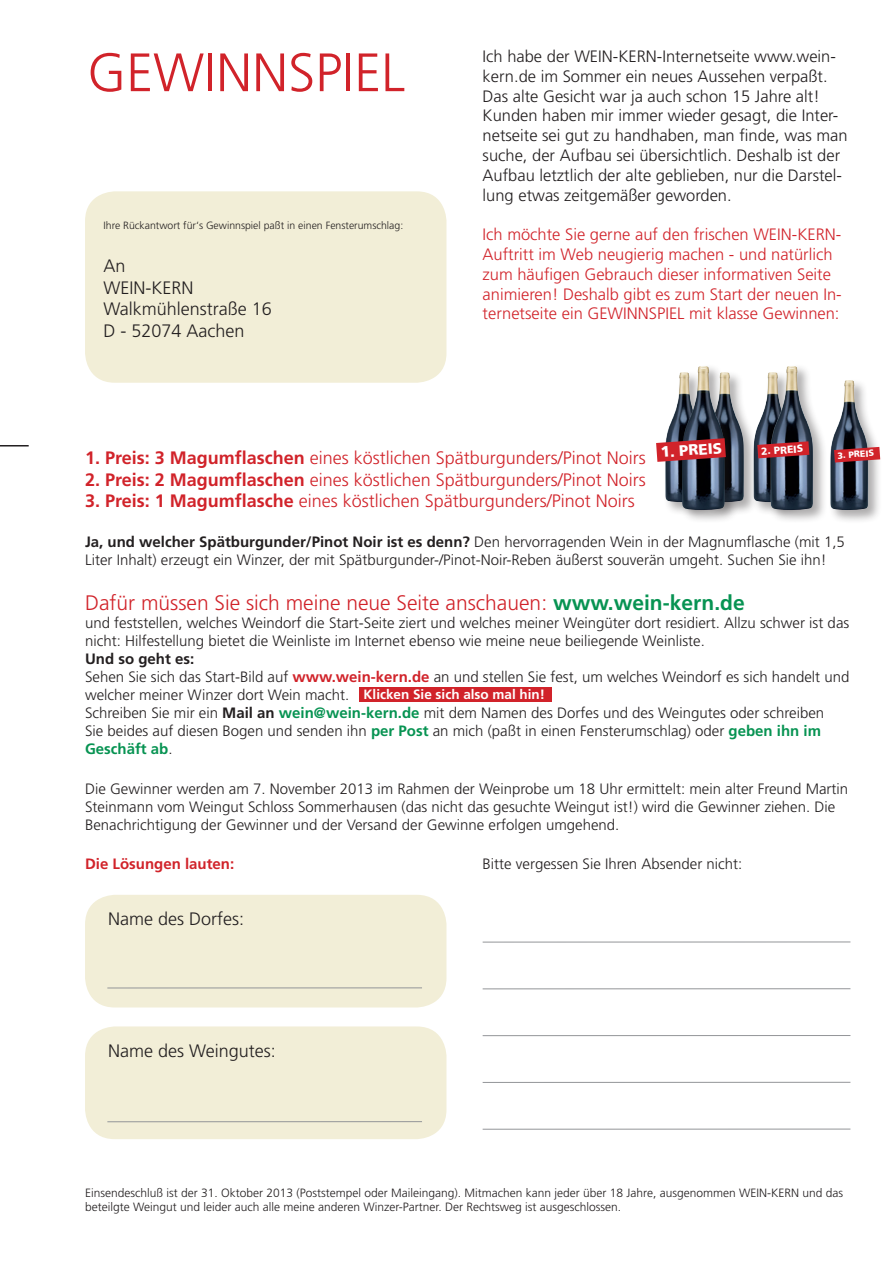
<style>
.page{position:relative;width:893px;height:1263px;background:#fff}
.page>*{position:absolute;margin:0;border:0;box-sizing:border-box;transform-origin:0 0}
.t1{font:300 54px "Frutiger LT";color:#d1232a}
.t2{font:300 21px "Frutiger LT";color:#d1232a}
.t3{font:300 18px "Frutiger LT";color:#d1232a}
.t4{font:300 18px/21.6px "Frutiger LT";color:#231f20}
.t5{font:300 16.5px/19.8px "Frutiger LT";color:#231f20}
.t6{font:300 16.5px/19.8px "Frutiger LT";color:#d1232a}
.t7{font:900 15.15px "Frutiger LT";color:#fff}
.t8{font:300 15px/18px "Frutiger LT";color:#231f20}
.t9{font:700 15px "Frutiger LT";color:#d1232a}
.t10{font:700 13.5px "Frutiger LT";color:#fff}
.t11{font:300 12px/14.4px "Frutiger LT";color:#231f20}
.t12{font:300 10.5px "Frutiger LT";color:#231f20}
.t13{font:900 10.35px "Frutiger LT";color:#fff}
.t14{font:900 9px "Frutiger LT";color:#fff}
.s1{font-weight:700}
.s2{font-weight:700;color:#079352}
.s3{font-weight:700;color:#d1232a}
</style>
<div class="page">
<div style="left:85px;top:191px;width:361px;height:192px;background:#f2eed7;border-radius:30px"></div>
<div style="left:359px;top:687px;width:193px;height:15px;background:#d1232a"></div>
<div style="left:85px;top:895px;width:361px;height:112px;background:#f2eed7;border-radius:30px"></div>
<div style="left:85px;top:1026px;width:361px;height:113px;background:#f2eed7;border-radius:30px"></div>
<hr style="left:483px;top:941px;width:367px;height:1px;background:#939598">
<hr style="left:483px;top:988px;width:367px;height:1px;background:#939598">
<hr style="left:483px;top:1035px;width:367px;height:1px;background:#939598">
<hr style="left:483px;top:1082px;width:367px;height:1px;background:#939598">
<hr style="left:483px;top:1129px;width:367px;height:1px;background:#939598">
<hr style="left:107px;top:987px;width:315px;height:1px;background:#939598">
<hr style="left:107px;top:1121px;width:315px;height:1px;background:#939598">
<div style="left:703px;top:370px;width:55px;height:146px;background:#231f20;opacity:.37"></div>
<img style="left:739px;top:372px;width:5px;height:130px">
<div style="left:663px;top:370px;width:54px;height:146px;background:#231f20;opacity:.37"></div>
<img style="left:665px;top:372px;width:15px;height:130px">
<div style="left:680px;top:363px;width:59px;height:160px;background:#231f20;opacity:.37"></div>
<img style="left:682px;top:366px;width:43px;height:144px">
<div style="left:751px;top:370px;width:55px;height:146px;background:#231f20;opacity:.37"></div>
<img style="left:753px;top:372px;width:15px;height:130px">
<div style="left:768px;top:363px;width:59px;height:160px;background:#231f20;opacity:.37"></div>
<img style="left:771px;top:366px;width:42px;height:144px">
<div style="left:828px;top:378px;width:54px;height:146px;background:#231f20;opacity:.37"></div>
<img style="left:830px;top:380px;width:38px;height:130px">
<svg style="left:656px;top:438px;width:70px;height:24px;background:#b6323a"></svg>
<svg style="left:757px;top:441px;width:52px;height:17px"></svg>
<svg style="left:834px;top:447px;width:46px;height:15px"></svg>
<svg style="left:0;top:445px;width:29px;height:1px"></svg>
<h1 class="t1" style="left:87px;top:42px;width:319px">GEWINNSPIEL</h1>
<p class="t12" style="left:104px;top:219px;width:301px">Ihre Rückantwort für‘s Gewinnspiel paßt in einen Fensterumschlag:</p>
<p class="t4" style="left:104px;top:255px;width:170px">An<br>WEIN-KERN<br>Walkmühlenstraße 16<br>D - 52074 Aachen</p>
<p class="t5" style="left:483px;top:47px;width:366px">Ich habe der WEIN-KERN-Internetseite www.wein&shy;kern.de im Sommer ein neues Aussehen verpaßt.<br>Das alte Gesicht war ja auch schon 15 Jahre alt!<br>Kunden haben mir immer wieder gesagt, die Inter&shy;netseite sei gut zu handhaben, man finde, was man suche, der Aufbau sei übersichtlich. Deshalb ist der Aufbau letztlich der alte geblieben, nur die Darstel&shy;lung etwas zeitgemäßer geworden.</p>
<p class="t6" style="left:483px;top:225px;width:361px">Ich möchte Sie gerne auf den frischen WEIN-KERN-Auftritt im Web neugierig machen - und natürlich zum häufigen Gebrauch dieser informativen Seite animieren! Deshalb gibt es zum Start der neuen In&shy;ternetseite ein GEWINNSPIEL mit klasse Gewinnen:</p>
<p class="t7" style="left:660px;top:443px;width:63px;rotate:-4deg">1. PREIS</p>
<p class="t13" style="left:761px;top:445px;width:43px;rotate:-4deg">2. PREIS</p>
<p class="t14" style="left:837px;top:450px;width:38px;rotate:-4deg">3. PREIS</p>
<p class="t3" style="left:85px;top:448px;width:562px"><span class="s1">1. Preis: 3 Magumflaschen</span> eines köstlichen Spätburgunders/Pinot Noirs</p>
<p class="t3" style="left:85px;top:469px;width:562px"><span class="s1">2. Preis: 2 Magumflaschen</span> eines köstlichen Spätburgunders/Pinot Noirs</p>
<p class="t3" style="left:85px;top:491px;width:551px"><span class="s1">3. Preis: 1 Magumflasche</span> eines köstlichen Spätburgunders/Pinot Noirs</p>
<p class="t8" style="left:85px;top:533px;width:761px"><span class="s1">Ja, und welcher Spätburgunder/Pinot Noir ist es denn?</span> Den hervorragenden Wein in der Magnumflasche (mit 1,5<br>Liter Inhalt) erzeugt ein Winzer, der mit Spätburgunder-/Pinot-Noir-Reben äußerst souverän umgeht. Suchen Sie ihn!</p>
<h2 class="t2" style="left:85px;top:591px;width:661px">Dafür müssen Sie sich meine neue Seite anschauen: <span class="s2">www.wein-kern.de</span></h2>
<p class="t8" style="left:85px;top:614px;width:766px">und feststellen, welches Weindorf die Start-Seite ziert und welches meiner Weingüter dort residiert. Allzu schwer ist das nicht: Hilfestellung bietet die Weinliste im Internet ebenso wie meine neue beiliegende Weinliste.</p>
<p class="t8" style="left:85px;top:650px;width:766px"><span class="s1">Und so geht es:<br></span>Sehen Sie sich das Start-Bild auf <span class="s3">www.wein-kern.de</span> an und stellen Sie fest, um welches Weindorf es sich handelt und welcher meiner Winzer dort Wein macht.<br>Schreiben Sie mir ein <span class="s1">Mail an</span> <span class="s2">wein@wein-kern.de</span> mit dem Namen des Dorfes und des Weingutes oder schreiben<br>Sie beides auf diesen Bogen und senden ihn <span class="s2">per Post</span> an mich (paßt in einen Fensterumschlag) oder <span class="s2">geben ihn im Geschäft ab</span>.</p>
<p class="t8" style="left:85px;top:780px;width:765px">Die Gewinner werden am 7. November 2013 im Rahmen der Weinprobe um 18 Uhr ermittelt: mein alter Freund Martin<br>Steinmann vom Weingut Schloss Sommerhausen (das nicht das gesuchte Weingut ist!) wird die Gewinner ziehen. Die<br>Benachrichtigung der Gewinner und der Versand der Gewinne erfolgen umgehend.</p>
<p class="t9" style="left:85px;top:855px;width:151px">Die Lösungen lauten:</p>
<p class="t8" style="left:483px;top:855px;width:261px">Bitte vergessen Sie Ihren Absender nicht:</p>
<p class="t10" style="left:364px;top:687px;width:183px">Klicken Sie sich also mal hin!</p>
<p class="t4" style="left:108px;top:908px;width:138px">Name des Dorfes:</p>
<p class="t4" style="left:108px;top:1040px;width:169px">Name des Weingutes:</p>
<p class="t11" style="left:85px;top:1186px;width:759px">Einsendeschluß ist der 31. Oktober 2013 (Poststempel oder Maileingang). Mitmachen kann jeder über 18 Jahre, ausgenommen WEIN-KERN und das beteilgte Weingut und leider auch alle meine anderen Winzer-Partner. Der Rechtsweg ist ausgeschlossen.</p>
</div>
